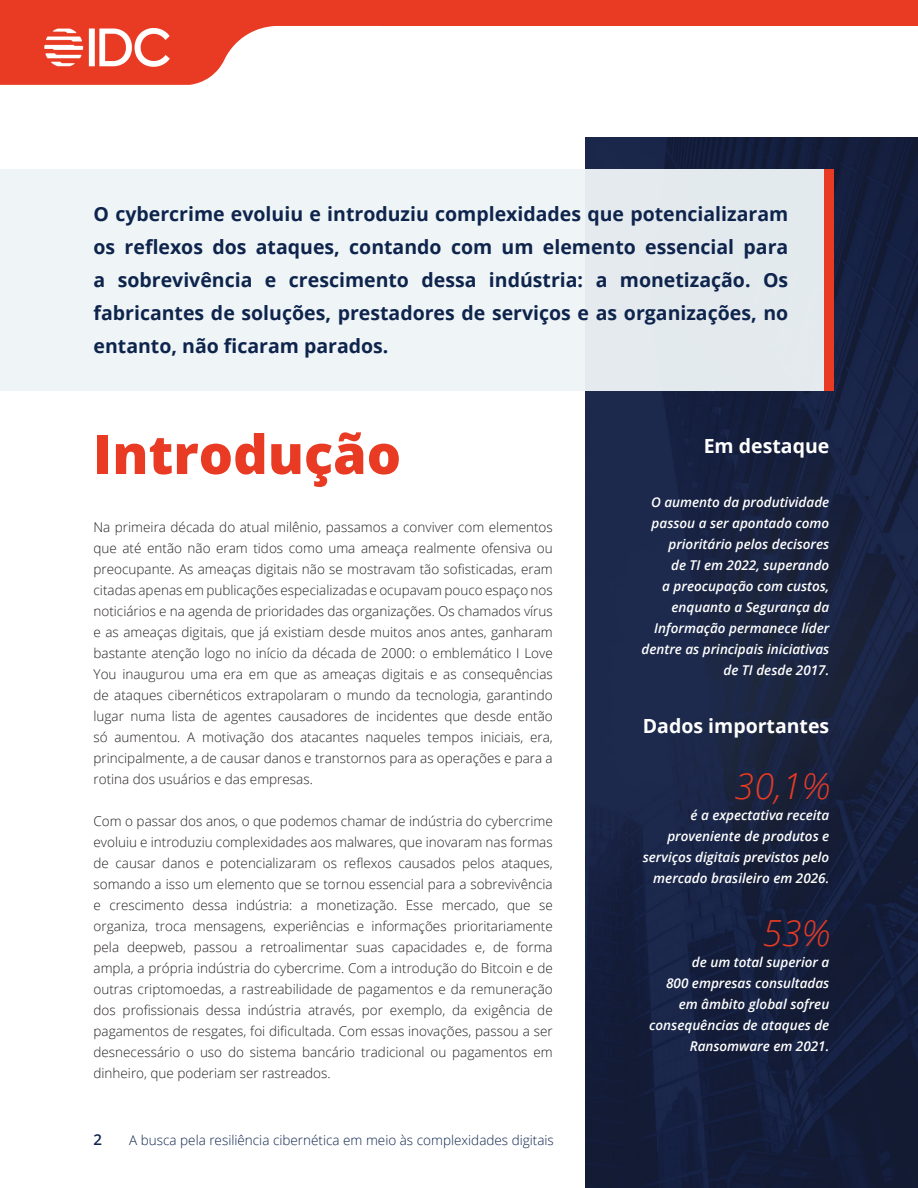
<style>
.page{position:relative;width:918px;height:1188px;background:#fff}
.page>*{position:absolute;margin:0;border:0;box-sizing:border-box;transform-origin:0 0}
.t1{font:800 54px "Open Sans";color:#e93b24}
.t2{font:italic 300 36px "Open Sans";color:#e93b24}
.t3{font:700 19.5px/33px "Open Sans";color:#0e244c;text-align:justify}
.t4{font:700 19.5px "Open Sans";color:#fff}
.t5{font:600 15px "Open Sans";color:#0e244c}
.t6{font:300 13.5px/21px "Open Sans";color:#231f20;text-align:justify}
.t7{font:italic 600 13.5px/21px "Open Sans";color:#fff;text-align:right}
.t8{font:300 13.5px "Open Sans";color:#0e244c}
</style>
<div class="page">
<img style="left:585px;top:137px;width:333px;height:1051px">
<div style="left:0;top:169px;width:824px;height:221px;background:#eff5f7"></div>
<div style="left:825px;top:169px;width:9px;height:221px;background:#e93b24"></div>
<svg style="left:0;top:0;width:918px;height:85px"></svg>
<img style="left:45px;top:28px;width:126px;height:38px">
<p class="t3" style="left:94px;top:197px;width:696px">O cybercrime evoluiu e introduziu complexidades que potencializaram os reflexos dos ataques, contando com um elemento essencial para a sobrevivência e crescimento dessa indústria: a monetização. Os fabricantes de soluções, prestadores de serviços e as organizações, no entanto, não ficaram parados.</p>
<h1 class="t1" style="left:94px;top:417px;width:309px">Introdução</h1>
<h3 class="t4" style="left:704px;top:432px;width:127px">Em destaque</h3>
<p class="t7" style="left:641px;top:491px;width:189px">O aumento da produtividade passou a ser apontado como prioritário pelos decisores<br>de TI em 2022, superando<br>a preocupação com custos, enquanto a Segurança da<br>Informação permanece líder dentre as principais iniciativas de TI desde 2017.</p>
<p class="t6" style="left:94px;top:516px;width:461px">Na primeira década do atual milênio, passamos a conviver com elementos que até então não eram tidos como uma ameaça realmente ofensiva ou preocupante. As ameaças digitais não se mostravam tão sofisticadas, eram citadas apenas em publicações especializadas e ocupavam pouco espaço nos noticiários e na agenda de prioridades das organizações. Os chamados vírus e as ameaças digitais, que já existiam desde muitos anos antes, ganharam bastante atenção logo no início da década de 2000: o emblemático I Love You inaugurou uma era em que as ameaças digitais e as consequências de ataques cibernéticos extrapolaram o mundo da tecnologia, garantindo lugar numa lista de agentes causadores de incidentes que desde então só aumentou. A motivação dos atacantes naqueles tempos iniciais, era, principalmente, a de causar danos e transtornos para as operações e para a rotina dos usuários e das empresas.</p>
<p class="t6" style="left:94px;top:810px;width:461px">Com o passar dos anos, o que podemos chamar de indústria do cybercrime evoluiu e introduziu complexidades aos malwares, que inovaram nas formas de causar danos e potencializaram os reflexos causados pelos ataques, somando a isso um elemento que se tornou essencial para a sobrevivência e crescimento dessa indústria: a monetização. Esse mercado, que se organiza, troca mensagens, experiências e informações prioritariamente pela deepweb, passou a retroalimentar suas capacidades e, de forma ampla, a própria indústria do cybercrime. Com a introdução do Bitcoin e de outras criptomoedas, a rastreabilidade de pagamentos e da remuneração dos profissionais dessa indústria através, por exemplo, da exigência de pagamentos de resgates, foi dificultada. Com essas inovações, passou a ser desnecessário o uso do sistema bancário tradicional ou pagamentos em dinheiro, que poderiam ser rastreados.</p>
<h3 class="t4" style="left:643px;top:712px;width:188px">Dados importantes</h3>
<h2 class="t2" style="left:735px;top:761px;width:96px">30,1%</h2>
<p class="t7" style="left:643px;top:804px;width:188px">é a expectativa receita proveniente de produtos e serviços digitais previstos pelo mercado brasileiro em 2026.</p>
<h2 class="t2" style="left:762px;top:908px;width:69px">53%</h2>
<p class="t7" style="left:649px;top:951px;width:182px">de um total superior a<br>800 empresas consultadas em âmbito global sofreu consequências de ataques de<br>Ransomware em 2021.</p>
<p class="t5" style="left:94px;top:1129px;width:10px">2</p>
<p class="t8" style="left:129px;top:1131px;width:426px">A busca pela resiliência cibernética em meio às complexidades digitais</p>
</div>
